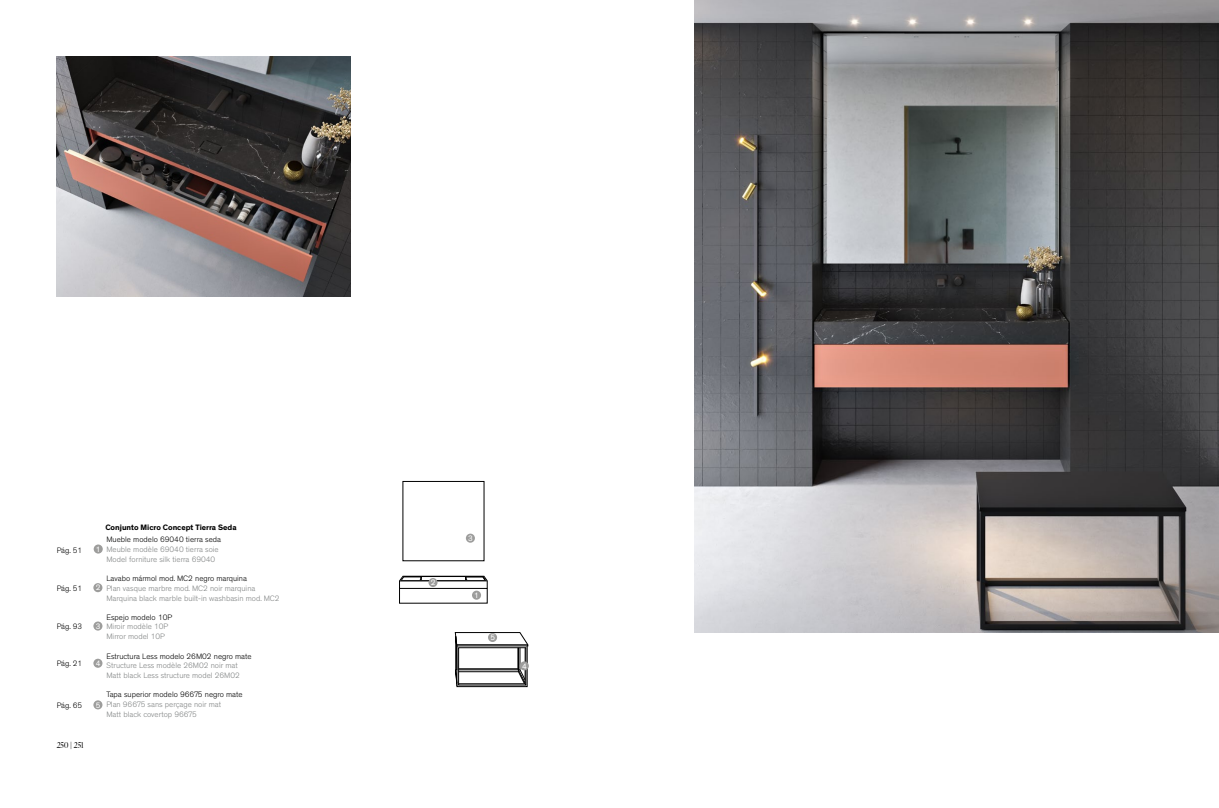
<style>
.page{position:relative;width:1219px;height:808px;background:#fff}
.page>*{position:absolute;margin:0;border:0;box-sizing:border-box;transform-origin:0 0}
.t1{font:300 8px/10px "Theinhardt";color:#828585}
.t2{font:300 8px "Theinhardt";color:#000}
.t3{font:700 8px "Theinhardt";color:#000}
.t4{font:8px "Theinhardt";color:#fff}
.t5{font:8px "Big Caslon FB";color:#000}
</style>
<div class="page">
<img style="left:694px;top:0;width:525px;height:633px">
<img style="left:57px;top:57px;width:294px;height:239px">
<svg style="left:454px;top:632px;width:74px;height:55px"></svg>
<svg style="left:399px;top:576px;width:88px;height:12px"></svg>
<hr style="left:399px;top:581px;width:88px;height:1px;background:#000">
<div style="left:399px;top:588px;width:88px;height:15px;border:1px solid #000"></div>
<div style="left:472px;top:591px;width:9px;height:9px;background:#9d9d9c;border-radius:50%"></div>
<div style="left:428px;top:578px;width:9px;height:9px;background:#9d9d9c;border-radius:50%"></div>
<div style="left:466px;top:534px;width:9px;height:9px;background:#9d9d9c;border-radius:50%"></div>
<div style="left:520px;top:661px;width:9px;height:9px;background:#9d9d9c;border-radius:50%"></div>
<div style="left:488px;top:633px;width:9px;height:9px;background:#9d9d9c;border-radius:50%"></div>
<div style="left:94px;top:544px;width:9px;height:10px;background:#9d9d9c;border-radius:50%"></div>
<div style="left:93px;top:583px;width:9px;height:9px;background:#9d9d9c;border-radius:50%"></div>
<div style="left:93px;top:621px;width:9px;height:9px;background:#9d9d9c;border-radius:50%"></div>
<div style="left:93px;top:659px;width:9px;height:9px;background:#9d9d9c;border-radius:50%"></div>
<div style="left:93px;top:700px;width:9px;height:9px;background:#9d9d9c;border-radius:50%"></div>
<p class="t2" style="left:57px;top:545px;width:27px">Pág. 51</p>
<p class="t2" style="left:57px;top:583px;width:27px">Pág. 51</p>
<p class="t2" style="left:57px;top:621px;width:27px">Pág. 93</p>
<p class="t2" style="left:57px;top:659px;width:27px">Pág. 21</p>
<p class="t2" style="left:57px;top:700px;width:27px">Pág. 65</p>
<p class="t5" style="left:57px;top:740px;width:28px">250 | 251</p>
<p class="t3" style="left:105px;top:522px;width:133px">Conjunto Micro Concept Tierra Seda</p>
<p class="t2" style="left:106px;top:535px;width:116px">Mueble modelo 69040 tierra seda</p>
<p class="t1" style="left:106px;top:544px;width:114px">Meuble modèle 69040 tierra soie<br>Model forniture silk tierra 69040</p>
<p class="t2" style="left:106px;top:574px;width:142px">Lavabo mármol mod. MC2 negro marquina</p>
<p class="t1" style="left:106px;top:583px;width:175px">Plan vasque marbre mod. MC2 noir marquina<br>Marquina black marble built-in washbasin mod. MC2</p>
<p class="t2" style="left:106px;top:612px;width:67px">Espejo modelo 10P</p>
<p class="t1" style="left:106px;top:622px;width:63px">Miroir modèle 10P<br>Mirror model 10P</p>
<p class="t2" style="left:106px;top:651px;width:147px">Estructura Less modelo 26M02 negro mate</p>
<p class="t1" style="left:106px;top:661px;width:135px;line-height:9.6px">Structure Less modèle 26M02 noir mat<br>Matt black Less structure model 26M02</p>
<p class="t2" style="left:106px;top:690px;width:138px">Tapa superior modelo 96675 negro mate</p>
<p class="t1" style="left:106px;top:699px;width:116px">Plan 96675 sans perçage noir mat<br>Matt black covertop 96675</p>
<p class="t4" style="left:96px;top:544px;width:6px">1</p>
<p class="t4" style="left:96px;top:583px;width:6px">2</p>
<p class="t4" style="left:96px;top:621px;width:6px">3</p>
<p class="t4" style="left:96px;top:659px;width:6px">4</p>
<p class="t4" style="left:96px;top:700px;width:6px">5</p>
<p class="t4" style="left:431px;top:578px;width:6px">2</p>
<p class="t4" style="left:468px;top:533px;width:6px">3</p>
<p class="t4" style="left:474px;top:591px;width:6px">1</p>
<p class="t4" style="left:490px;top:633px;width:6px">5</p>
<p class="t4" style="left:522px;top:661px;width:6px">4</p>
</div>
